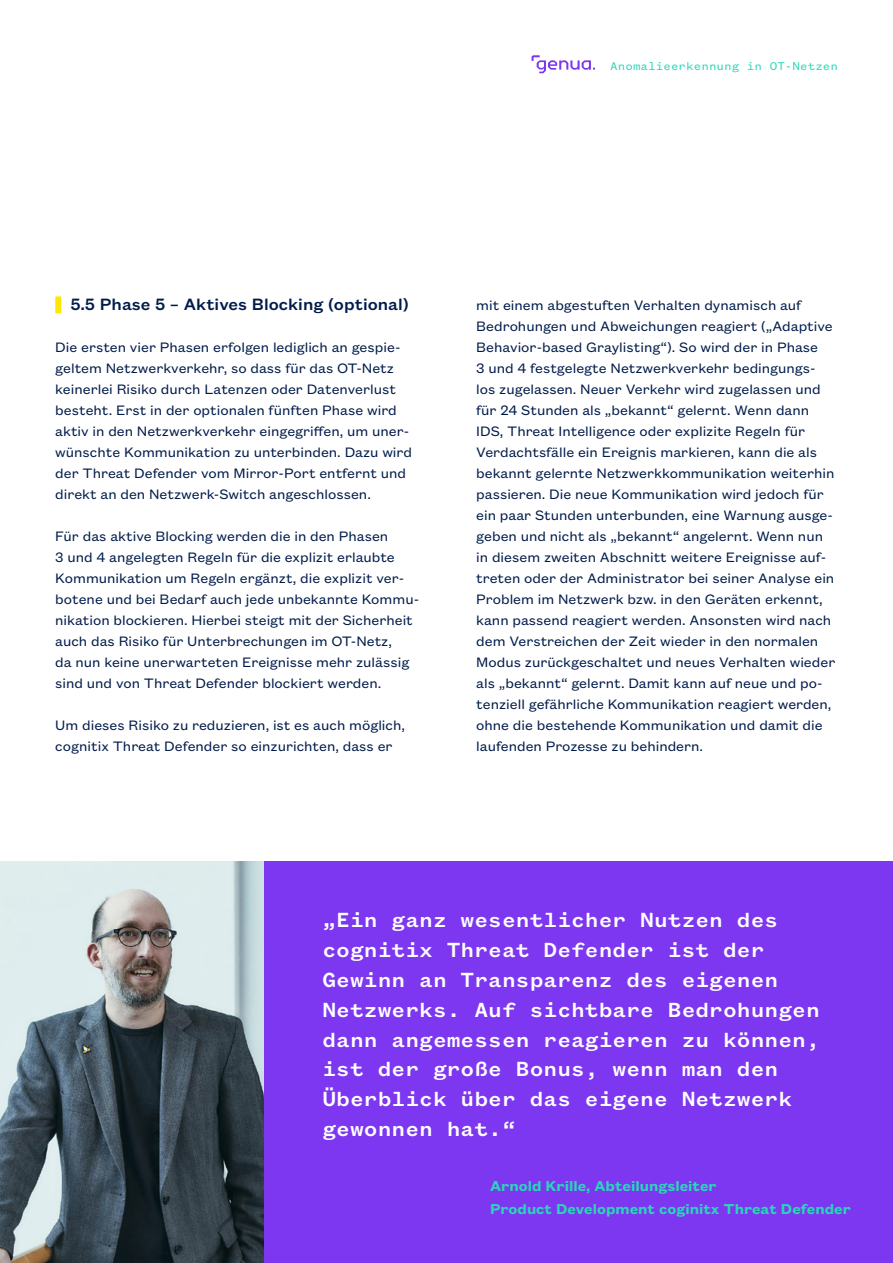
<style>
.page{position:relative;width:893px;height:1263px;background:#fff}
.page>*{position:absolute;margin:0;border:0;box-sizing:border-box;transform-origin:0 0}
.t1{font:500 22.5px/30px "Founders Grotesk Mono";color:#fff}
.t2{font:500 18px "Founders Grotesk Text";color:#001b4a}
.t3{font:600 15.75px/22.5px "Founders Grotesk Text";color:#28d7b9}
.t4{font:15px/21px "Founders Grotesk Text";color:#001b4a}
.t5{font:12.3px "Founders Grotesk Mono";color:#28d7b9}
</style>
<div class="page">
<svg style="left:55px;top:296px;width:6px;height:17px"></svg>
<div style="left:264px;top:861px;width:629px;height:402px;background:#7d37f0"></div>
<img style="left:0;top:861px;width:264px;height:402px">
<svg style="left:531px;top:55px;width:64px;height:18px"></svg>
<p class="t5" style="left:610px;top:59px;width:229px">Anomalieerkennung in OT-Netzen</p>
<p class="t2" style="left:70px;top:292px;width:340px">5.5 Phase 5 – Aktives Blocking (optional)</p>
<p class="t4" style="left:55px;top:336px;width:358px">Die ersten vier Phasen erfolgen lediglich an gespie&shy;geltem Netzwerkverkehr, so dass für das OT-Netz keinerlei Risiko durch Latenzen oder Datenverlust besteht. Erst in der optionalen fünften Phase wird aktiv in den Netzwerkverkehr eingegriffen, um uner&shy;wünschte Kommunikation zu unterbinden. Dazu wird der Threat Defender vom Mirror-Port entfernt und direkt an den Netzwerk-Switch angeschlossen.</p>
<p class="t4" style="left:55px;top:525px;width:365px">Für das aktive Blocking werden die in den Phasen<br>3 und 4 angelegten Regeln für die explizit erlaubte Kommunikation um Regeln ergänzt, die explizit ver&shy;botene und bei Bedarf auch jede unbekannte Kommu&shy;nikation blockieren. Hierbei steigt mit der Sicherheit auch das Risiko für Unterbrechungen im OT-Netz,<br>da nun keine unerwarteten Ereignisse mehr zulässig sind und von Threat Defender blockiert werden.</p>
<p class="t4" style="left:55px;top:714px;width:351px">Um dieses Risiko zu reduzieren, ist es auch möglich, cognitix Threat Defender so einzurichten, dass er</p>
<p class="t4" style="left:476px;top:294px;width:361px">mit einem abgestuften Verhalten dynamisch auf Bedrohungen und Abweichungen reagiert („Adaptive Behavior-based Graylisting“). So wird der in Phase<br>3 und 4 festgelegte Netzwerkverkehr bedingungs&shy;los zugelassen. Neuer Verkehr wird zugelassen und für 24 Stunden als „bekannt“ gelernt. Wenn dann IDS, Threat Intelligence oder explizite Regeln für Verdachtsfälle ein Ereignis markieren, kann die als bekannt gelernte Netzwerkkommunikation weiterhin passieren. Die neue Kommunikation wird jedoch für ein paar Stunden unterbunden, eine Warnung ausge&shy;geben und nicht als „bekannt“ angelernt. Wenn nun in diesem zweiten Abschnitt weitere Ereignisse auf&shy;treten oder der Administrator bei seiner Analyse ein Problem im Netzwerk bzw. in den Geräten erkennt, kann passend reagiert werden. Ansonsten wird nach dem Verstreichen der Zeit wieder in den normalen Modus zurückgeschaltet und neues Verhalten wieder als „bekannt“ gelernt. Damit kann auf neue und po&shy;tenziell gefährliche Kommunikation reagiert werden, ohne die bestehende Kommunikation und damit die laufenden Prozesse zu behindern.</p>
<p class="t1" style="left:322px;top:904px;width:499px">„Ein ganz wesentlicher Nutzen des cognitix Threat Defender ist der<br>Gewinn an Transparenz des eigenen<br>Netzwerks. Auf sichtbare Bedrohungen dann angemessen reagieren zu können, ist der große Bonus, wenn man den<br>Überblick über das eigene Netzwerk gewonnen hat.“</p>
<p class="t3" style="left:490px;top:1174px;width:362px">Arnold Krille, Abteilungsleiter<br>Product Development coginitx Threat Defender</p>
</div>
